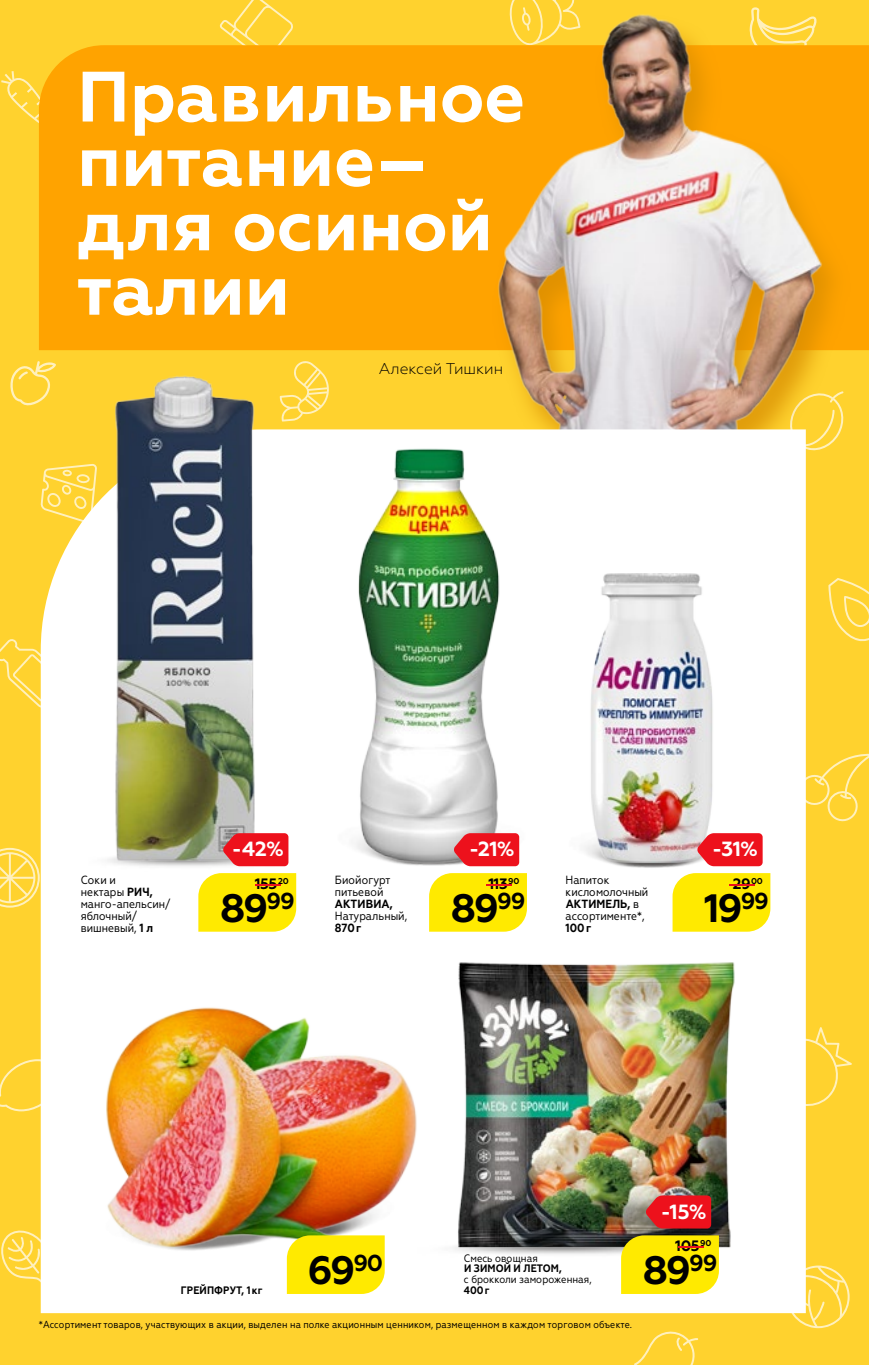
<style>
.page{position:relative;width:869px;height:1365px;background:#fff}
.page>*{position:absolute;margin:0;border:0;box-sizing:border-box;transform-origin:0 0}
.t1{font:700 71.05px/64.4px "Geometria";color:#fff}
.t2{font:700 39.55px "Geometria";letter-spacing:-.055em;color:#000}
.t3{font:700 20.47px "Geometria";color:#fff}
.t4{font:300 15.58px "Geometria";color:#000}
.t5{font:700 15.05px "Geometria";letter-spacing:-.03em;color:#000}
.t6{font:11.9px/11.9px "Geometria Narrow";color:#000}
.t7{font:10.85px/10.8px "Geometria Narrow";color:#000}
.t8{font:700 10.85px "Geometria Narrow";letter-spacing:.01em;color:#000}
.t9{font:10.15px "Geometria Narrow";letter-spacing:.01em;color:#000}
.t10{font:700 8.58px "Geometria";letter-spacing:-.03em;color:#000}
.s1{font-weight:700}
.s2{font-size:15.05px;color:#ed111c}
</style>
<div class="page">
<div style="left:0;top:0;width:868px;height:1364px;background:#ffd22e"></div>
<svg style="left:1px;top:71px;width:38px;height:52px"></svg>
<svg style="left:219px;top:0;width:74px;height:45px"></svg>
<div style="left:39px;top:45px;width:277px;height:305px;background:#ffa300"></div>
<svg style="left:283px;top:361px;width:33px;height:60px"></svg>
<svg style="left:0;top:639px;width:41px;height:69px"></svg>
<svg style="left:634px;top:1331px;width:64px;height:33px"></svg>
<svg style="left:1px;top:1226px;width:40px;height:67px"></svg>
<svg style="left:0;top:847px;width:40px;height:60px"></svg>
<svg style="left:786px;top:1265px;width:63px;height:62px"></svg>
<svg style="left:0;top:1059px;width:41px;height:52px"></svg>
<svg style="left:805px;top:1027px;width:46px;height:83px"></svg>
<svg style="left:828px;top:578px;width:40px;height:64px"></svg>
<svg style="left:805px;top:750px;width:63px;height:73px"></svg>
<svg style="left:10px;top:361px;width:46px;height:45px"></svg>
<img style="left:316px;top:0;width:552px;height:467px">
<div style="left:41px;top:429px;width:764px;height:883px;background:#fff"></div>
<img style="left:431px;top:1200px;width:189px;height:65px">
<img style="left:438px;top:949px;width:313px;height:313px">
<svg style="left:620px;top:1235px;width:98px;height:58px;background:#f8e407"></svg>
<svg style="left:645px;top:1195px;width:65px;height:33px;background:#e32028"></svg>
<img style="left:89px;top:812px;width:199px;height:65px">
<img style="left:91px;top:375px;width:192px;height:490px">
<img style="left:552px;top:819px;width:203px;height:57px">
<img style="left:568px;top:573px;width:178px;height:289px">
<div style="left:198px;top:873px;width:98px;height:58px;background:#ffea00"></div>
<svg style="left:223px;top:833px;width:65px;height:33px;background:#e7212b"></svg>
<div style="left:672px;top:873px;width:98px;height:58px;background:#ffea00"></div>
<svg style="left:696px;top:833px;width:66px;height:33px;background:#ec2832"></svg>
<div style="left:319px;top:811px;width:230px;height:64px;background:#fff"></div>
<img style="left:332px;top:439px;width:196px;height:432px">
<div style="left:429px;top:873px;width:97px;height:58px;background:#ffea00"></div>
<svg style="left:453px;top:833px;width:66px;height:33px;background:#e9242e"></svg>
<div style="left:81px;top:1169px;width:206px;height:105px;background:#fff"></div>
<img style="left:94px;top:995px;width:337px;height:270px">
<div style="left:287px;top:1235px;width:97px;height:58px;background:#ffea00"></div>
<p class="t1" style="left:77px;top:65px;width:449px">Правильное питание– для осиной талии</p>
<p class="t4" style="left:379px;top:359px;width:126px">Алексей Тишкин</p>
<p class="t6" style="left:81px;top:874px;width:91px">Соки и<br>нектары <span class="s1">РИЧ, </span>манго-апельсин/ яблочный/ вишневый, <span class="s1">1 л</span></p>
<p class="t3" style="left:232px;top:836px;width:54px">-42%</p>
<p class="t2" style="left:220px;top:884px;width:76px">89<sup>99</sup></p>
<p class="t10" style="left:247px;top:875px;width:43px"><span class="s2">-</span>20</p>
<p class="t5" style="left:255px;top:874px;width:24px">155</p>
<p class="t3" style="left:469px;top:836px;width:47px">-21%</p>
<p class="t2" style="left:451px;top:884px;width:76px">89<sup>99</sup></p>
<p class="t3" style="left:711px;top:836px;width:48px">-31%</p>
<p class="t2" style="left:703px;top:884px;width:66px">19<sup>99</sup></p>
<p class="t6" style="left:335px;top:874px;width:57px">Биойогурт</p>
<p class="t10" style="left:721px;top:875px;width:43px"><span class="s2">-</span>00</p>
<p class="t6" style="left:335px;top:886px;width:74px">питьевой<br><span class="s1">АКТИВИА,<br></span>Натуральный,<br><span class="s1">870г</span></p>
<p class="t6" style="left:565px;top:874px;width:84px">Напиток кисломолочный<br><span class="s1">АКТИМЕЛЬ,</span> в ассортименте*,<br><span class="s1">100г</span></p>
<p class="t10" style="left:478px;top:875px;width:43px"><span class="s2">-</span>90</p>
<p class="t5" style="left:732px;top:874px;width:19px">29</p>
<p class="t5" style="left:488px;top:874px;width:21px">113</p>
<p class="t8" style="left:181px;top:1283px;width:83px">ГРЕЙПФРУТ, 1кг</p>
<p class="t2" style="left:307px;top:1246px;width:77px">69<sup>90</sup></p>
<p class="t7" style="left:463px;top:1252px;width:129px">Смесь овощная<br><span class="s1">И ЗИМОЙ И ЛЕТОМ,<br></span>с брокколи замороженная,<br><span class="s1">400г</span></p>
<p class="t3" style="left:660px;top:1199px;width:47px">-15%</p>
<p class="t2" style="left:642px;top:1246px;width:76px">89<sup>99</sup></p>
<p class="t10" style="left:669px;top:1238px;width:43px"><span class="s2">-</span>90</p>
<p class="t5" style="left:675px;top:1236px;width:26px">105</p>
<p class="t9" style="left:39px;top:1318px;width:594px">*Ассортимент товаров, участвующих в акции, выделен на полке акционным ценником, размещенном в каждом торговом объекте.</p>
</div>
